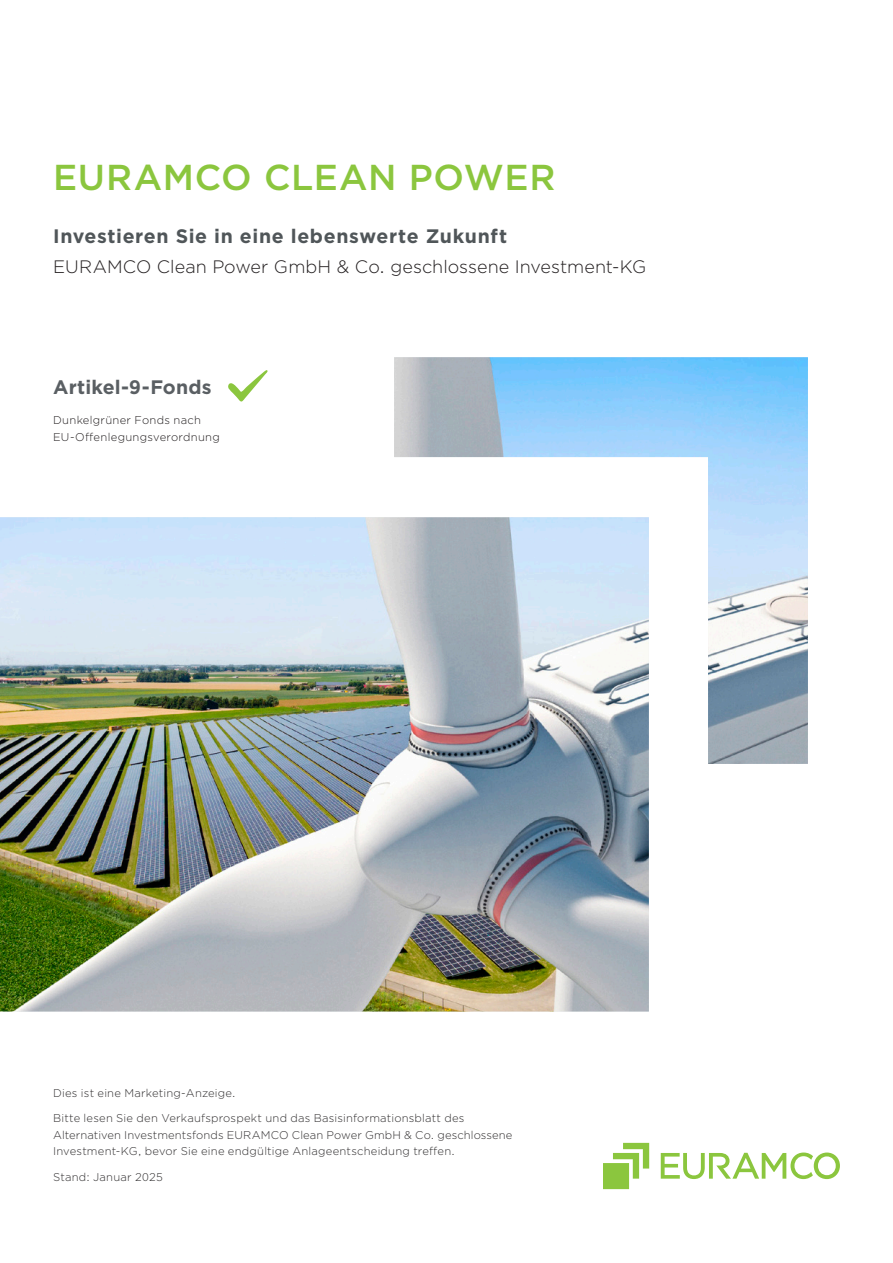
<style>
.page{position:relative;width:893px;height:1263px;background:#fff}
.page>*{position:absolute;margin:0;border:0;box-sizing:border-box;transform-origin:0 0}
.t1{font:500 36px "Gotham";letter-spacing:.02em;color:#8bc63e}
.t2{font:700 19.5px "Gotham";letter-spacing:.035em;color:#505659}
.t3{font:700 19.5px "Gotham";letter-spacing:.01em;color:#5a5f63}
.t4{font:300 18px "Gotham";color:#231f20}
.t5{font:300 11.25px/16.5px "Gotham";letter-spacing:.015em;color:#312f30}
.t6{font:300 11.25px/16.5px "Gotham";letter-spacing:.025em;color:#231f20}
</style>
<div class="page">
<svg style="left:603px;top:1143px;width:46px;height:46px"></svg>
<svg style="left:661px;top:1152px;width:179px;height:27px"></svg>
<div style="left:645px;top:1180px;width:145px;height:24px;background:#fff"></div>
<img style="left:0;top:357px;width:808px;height:654px">
<svg style="left:227px;top:369px;width:41px;height:33px"></svg>
<h1 class="t1" style="left:53px;top:154px;width:504px">EURAMCO CLEAN POWER</h1>
<h2 class="t2" style="left:53px;top:223px;width:455px">Investieren Sie in eine lebenswerte Zukunft</h2>
<h3 class="t4" style="left:53px;top:255px;width:595px">EURAMCO Clean Power GmbH &amp; Co. geschlossene Investment-KG</h3>
<h2 class="t3" style="left:53px;top:374px;width:160px">Artikel-9-Fonds</h2>
<p class="t6" style="left:53px;top:411px;width:168px">Dunkelgrüner Fonds nach<br>EU-Offenlegungsverordnung</p>
<p class="t5" style="left:53px;top:1084px;width:184px">Dies ist eine Marketing-Anzeige.</p>
<p class="t5" style="left:53px;top:1110px;width:461px">Bitte lesen Sie den Verkaufsprospekt und das Basisinformationsblatt des<br>Alternativen Investmentsfonds EURAMCO Clean Power GmbH &amp; Co. geschlossene<br>Investment-KG, bevor Sie eine endgültige Anlageentscheidung treffen.</p>
<p class="t5" style="left:53px;top:1168px;width:111px">Stand: Januar 2025</p>
</div>
